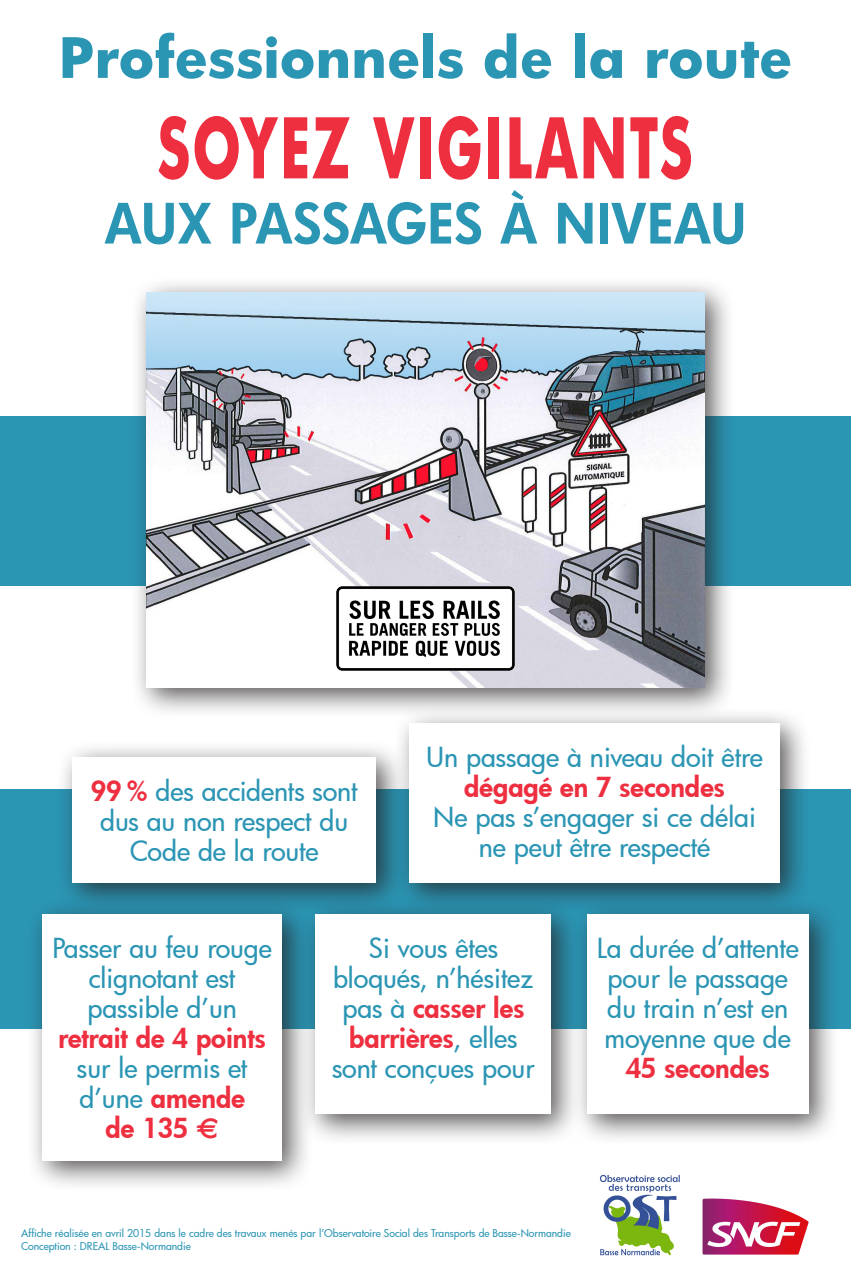
<style>
.page{position:relative;width:851px;height:1276px;background:#fff}
.page>*{position:absolute;margin:0;border:0;box-sizing:border-box;transform-origin:0 0}
.Titre_2{font:700 81px "Futura";letter-spacing:.04em;color:#ee2f40;scale:.67 1}
.Titre1{font:700 54px "Futura";color:#2b95b4}
.Titre1-2{font:800 54px "Futura";letter-spacing:.01em;color:#2b95b4}
.Texte{font:500 27px/30px "Futura";letter-spacing:-.005em;color:#2b95b4;text-align:center}
.Texte-2{font:800 27px/30px "Futura";color:#ee2f40;text-align:center}
.Texte-3{font:500 10.5px "Futura";letter-spacing:-.005em;color:#2b95b4}
.s1{font-weight:800;color:#ee2f40}
.s2{font-weight:500;color:#2b95b4}
</style>
<div class="page">
<div style="left:0;top:789px;width:850px;height:240px;background:#2b95b4"></div>
<div style="left:0;top:416px;width:850px;height:169px;background:#2b95b4"></div>
<img style="left:599px;top:1174px;width:81px;height:82px">
<img style="left:702px;top:1198px;width:106px;height:56px">
<div style="left:56px;top:740px;width:351px;height:174px;background:#231f20;opacity:.75"></div>
<div style="left:72px;top:756px;width:304px;height:126px;background:#fff"></div>
<div style="left:130px;top:276px;width:606px;height:443px;background:#231f20;opacity:.75"></div>
<img style="left:146px;top:292px;width:558px;height:395px">
<img style="left:334px;top:584px;width:182px;height:88px">
<div style="left:571px;top:898px;width:268px;height:247px;background:#231f20;opacity:.75"></div>
<div style="left:587px;top:914px;width:221px;height:200px;background:#fff"></div>
<div style="left:393px;top:707px;width:417px;height:207px;background:#231f20;opacity:.75"></div>
<div style="left:409px;top:723px;width:370px;height:159px;background:#fff"></div>
<div style="left:26px;top:898px;width:287px;height:294px;background:#231f20;opacity:.75"></div>
<div style="left:43px;top:914px;width:239px;height:247px;background:#fff"></div>
<div style="left:299px;top:898px;width:283px;height:247px;background:#231f20;opacity:.75"></div>
<div style="left:316px;top:914px;width:235px;height:200px;background:#fff"></div>
<p class="Titre1" style="left:59px;top:20px;width:734px">Professionnels de la route</p>
<p class="Titre_2" style="left:158px;top:91px;width:800px">SOYEZ VIGILANTS</p>
<p class="Titre1-2" style="left:105px;top:187px;width:642px">AUX PASSAGES À NIVEAU</p>
<p class="Texte" style="left:91px;top:775px;width:268px"><span class="s1">99 %</span> des accidents sont dus au non respect du<br>Code de la route</p>
<p class="Texte" style="left:426px;top:741px;width:338px">Un passage à niveau doit être <span class="s1">dégagé en 7 secondes</span></p>
<p class="Texte" style="left:433px;top:801px;width:324px">Ne pas s’engager si ce délai ne peut être respecté</p>
<p class="Texte" style="left:52px;top:933px;width:221px">Passer au feu rouge clignotant est passible d’un</p>
<p class="Texte-2" style="left:58px;top:1023px;width:209px">retrait de 4 points <span class="s2">sur le permis et d’une</span> amende</p>
<p class="Texte-2" style="left:105px;top:1113px;width:115px">de 135 €</p>
<p class="Texte" style="left:332px;top:933px;width:204px">Si vous êtes bloqués, n’hésitez pas à <span class="s1">casser les barrières</span>, elles sont conçues pour</p>
<p class="Texte" style="left:596px;top:933px;width:203px">La durée d’attente pour le passage du train n’est en moyenne que de<br><span class="s1">45 secondes</span></p>
<p class="Texte-3" style="left:21px;top:1226px;width:551px">Affiche réalisée en avril 2015 dans le cadre des travaux menés par l’Observatoire Social des Transports de Basse-Normandie</p>
<p class="Texte-3" style="left:21px;top:1238px;width:171px">Conception : DREAL Basse-Normandie</p>
</div>
